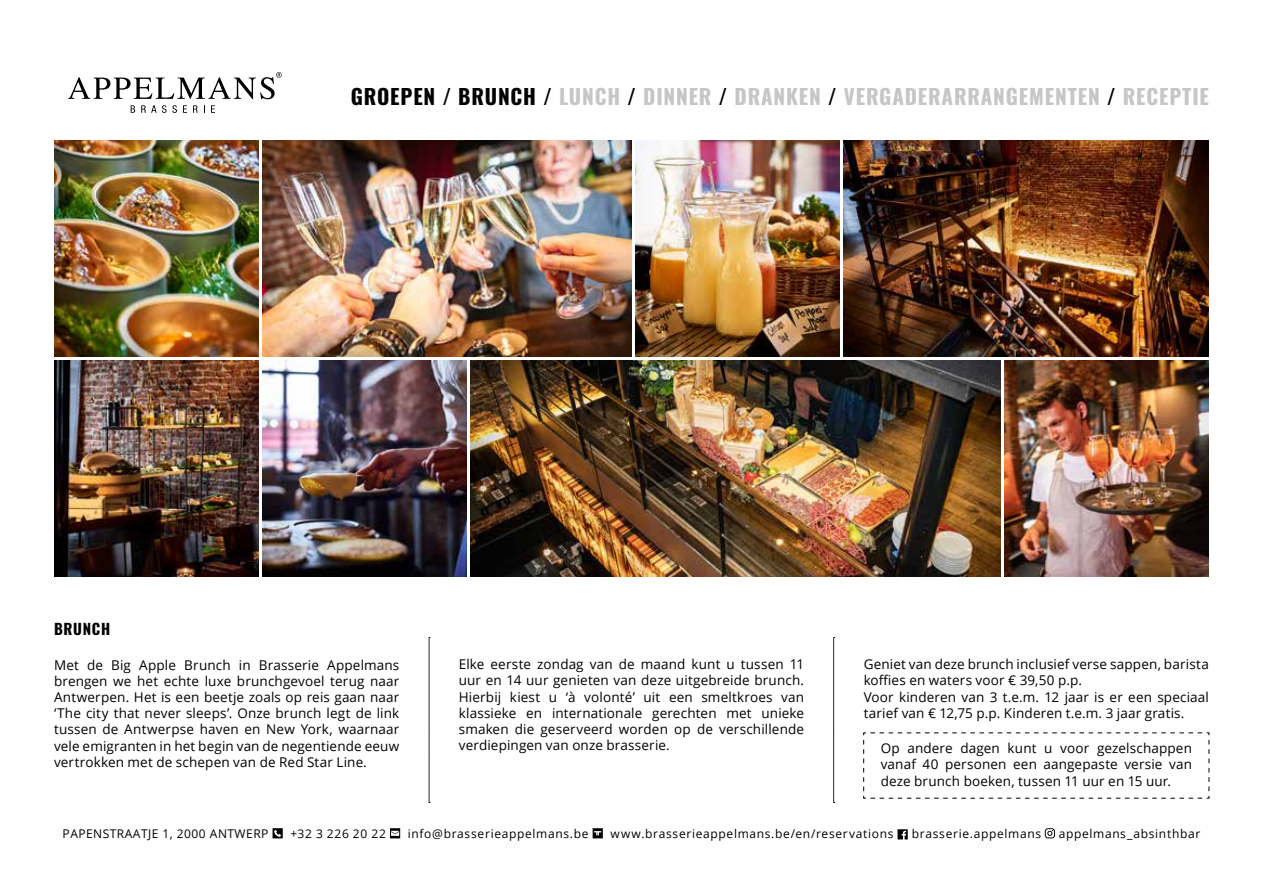
<style>
.page{position:relative;width:1263px;height:893px;background:#fff}
.page>*{position:absolute;margin:0;border:0;box-sizing:border-box;transform-origin:0 0}
.t1{font:700 21px "Oswald";letter-spacing:.04em;color:#c6c6c6}
.t2{font:700 15px "Oswald";letter-spacing:.045em;color:#000}
.t3{font:13.5px/16.2px "Open Sans";letter-spacing:.01em;color:#000;text-align:justify}
.t4{font:12px "Open Sans";letter-spacing:.055em;color:#000}
.s1{color:#000}
</style>
<div class="page">
<svg style="left:273px;top:828px;width:10px;height:10px"></svg>
<svg style="left:390px;top:828px;width:10px;height:10px"></svg>
<svg style="left:593px;top:828px;width:10px;height:10px"></svg>
<svg style="left:897px;top:829px;width:11px;height:10px"></svg>
<svg style="left:1045px;top:828px;width:10px;height:10px"></svg>
<img style="left:54px;top:140px;width:204px;height:216px">
<img style="left:54px;top:360px;width:204px;height:216px">
<img style="left:262px;top:360px;width:205px;height:216px">
<img style="left:471px;top:360px;width:529px;height:216px">
<img style="left:635px;top:140px;width:205px;height:216px">
<img style="left:1005px;top:360px;width:204px;height:216px">
<img style="left:262px;top:140px;width:369px;height:216px">
<svg style="left:429px;top:637px;width:1px;height:166px"></svg>
<svg style="left:833px;top:637px;width:2px;height:166px"></svg>
<svg style="left:68px;top:72px;width:214px;height:27px"></svg>
<svg style="left:131px;top:105px;width:4px;height:8px"></svg>
<svg style="left:141px;top:105px;width:36px;height:8px"></svg>
<svg style="left:183px;top:105px;width:4px;height:8px"></svg>
<svg style="left:193px;top:105px;width:5px;height:8px"></svg>
<svg style="left:211px;top:105px;width:4px;height:8px"></svg>
<img style="left:844px;top:140px;width:365px;height:216px">
<svg style="left:863px;top:732px;width:347px;height:67px"></svg>
<h1 class="t1" style="left:351px;top:85px;width:860px"><span class="s1">GROEPEN / BRUNCH /</span> LUNCH <span class="s1">/</span> DINNER <span class="s1">/</span> DRANKEN <span class="s1">/</span> VERGADERARRANGEMENTEN <span class="s1">/</span> RECEPTIE</h1>
<p class="t2" style="left:54px;top:621px;width:58px">BRUNCH</p>
<p class="t3" style="left:54px;top:656px;width:347px">Met de Big Apple Brunch in Brasserie Appelmans brengen we het echte luxe brunchgevoel terug naar Antwerpen. Het is een beetje zoals op reis gaan naar ‘The city that never sleeps’. Onze brunch legt de link tussen de Antwerpse haven en New York, waarnaar vele emigranten in het begin van de negentiende eeuw vertrokken met de schepen van de Red Star Line.</p>
<p class="t3" style="left:459px;top:656px;width:347px">Elke eerste zondag van de maand kunt u tussen 11 uur en 14 uur genieten van deze uitgebreide brunch.<br>Hierbij kiest u ‘à volonté’ uit een smeltkroes van klassieke en internationale gerechten met unieke smaken die geserveerd worden op de verschillende verdiepingen van onze brasserie.</p>
<p class="t3" style="left:864px;top:656px;width:347px;text-align:left">Geniet van deze brunch inclusief verse sappen, barista koffies en waters voor € 39,50 p.p.<br>Voor kinderen van 3 t.e.m. 12 jaar is er een speciaal tarief van € 12,75 p.p. Kinderen t.e.m. 3 jaar gratis.</p>
<p class="t3" style="left:881px;top:740px;width:313px">Op andere dagen kunt u voor gezelschappen vanaf 40 personen een aangepaste versie van deze brunch boeken, tussen 11 uur en 15 uur.</p>
<p class="t4" style="left:63px;top:826px;width:207px">PAPENSTRAATJE 1, 2000 ANTWERP</p>
<p class="t4" style="left:290px;top:826px;width:97px">+32 3 226 20 22</p>
<p class="t4" style="left:408px;top:826px;width:182px">info@brasserieappelmans.be</p>
<p class="t4" style="left:610px;top:826px;width:284px">www.brasserieappelmans.be/en/reservations</p>
<p class="t4" style="left:912px;top:826px;width:131px">brasserie.appelmans</p>
<p class="t4" style="left:1059px;top:826px;width:143px">appelmans_absinthbar</p>
</div>
